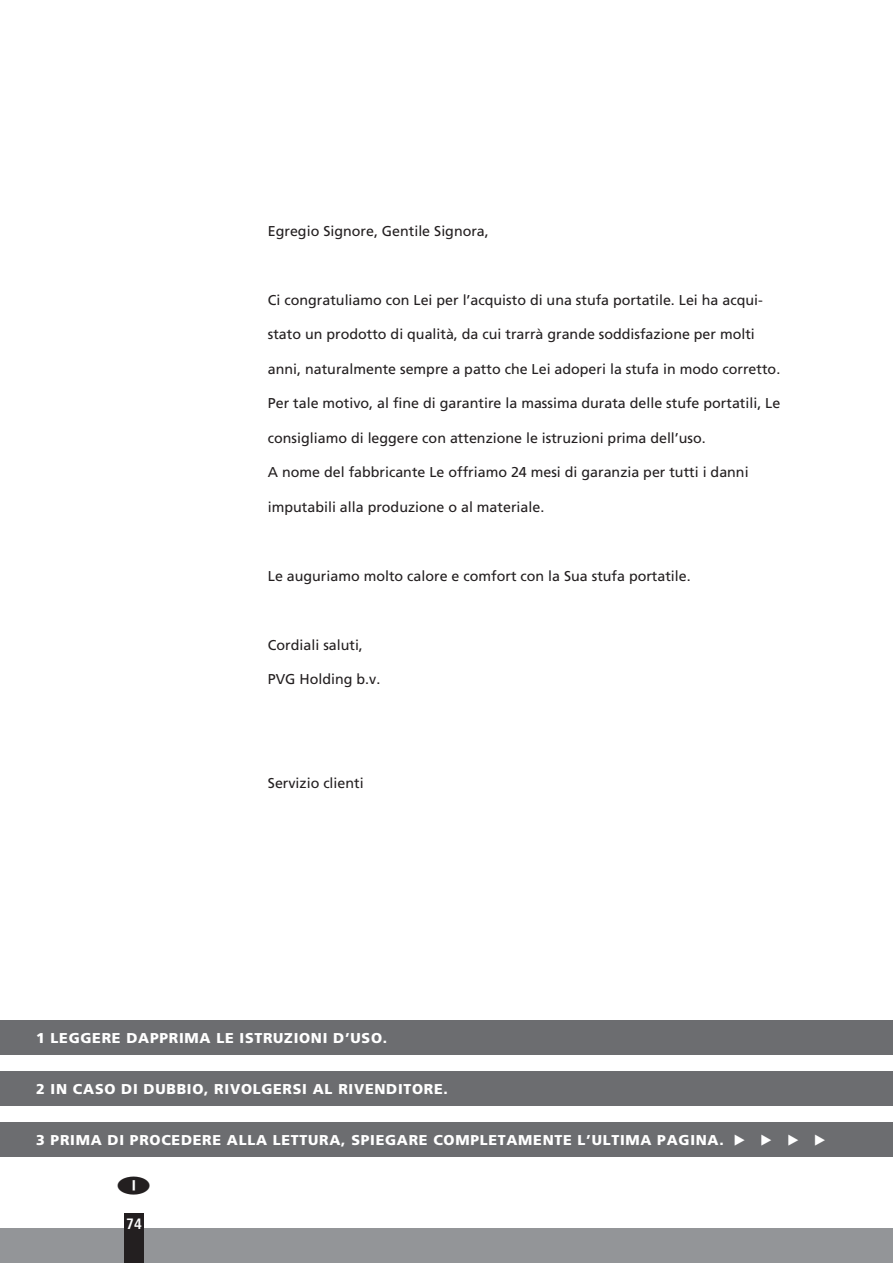
<style>
.page{position:relative;width:893px;height:1263px;background:#fff}
.page>*{position:absolute;margin:0;border:0;box-sizing:border-box;transform-origin:0 0}
.t1{font:700 condensed 15px "Frutiger";color:#fff}
._04_intro{font:14.25px "Frutiger";color:#231f20}
.t2{font:900 14.25px "Frutiger";letter-spacing:.05em;color:#fff}
.s1{font-family:"European Pi Three";font-weight:400}
</style>
<div class="page">
<div style="left:0;top:1229px;width:893px;height:34px;background:#939598"></div>
<div style="left:0;top:1020px;width:893px;height:34px;background:#6c6d70"></div>
<div style="left:0;top:1071px;width:893px;height:35px;background:#6c6d70"></div>
<div style="left:0;top:1123px;width:893px;height:34px;background:#6c6d70"></div>
<div style="left:124px;top:1213px;width:20px;height:50px;background:#231f20"></div>
<p class="_04_intro" style="left:268px;top:223px;width:222px">Egregio Signore, Gentile Signora,</p>
<p class="_04_intro" style="left:268px;top:292px;width:496px">Ci congratuliamo con Lei per l’acquisto di una stufa portatile. Lei ha acqui-</p>
<p class="_04_intro" style="left:268px;top:326px;width:488px">stato un prodotto di qualità, da cui trarrà grande soddisfazione per molti</p>
<p class="_04_intro" style="left:268px;top:361px;width:514px">anni, naturalmente sempre a patto che Lei adoperi la stufa in modo corretto.</p>
<p class="_04_intro" style="left:268px;top:395px;width:514px">Per tale motivo, al fine di garantire la massima durata delle stufe portatili, Le</p>
<p class="_04_intro" style="left:268px;top:430px;width:439px">consigliamo di leggere con attenzione le istruzioni prima dell’uso.</p>
<p class="_04_intro" style="left:268px;top:464px;width:482px">A nome del fabbricante Le offriamo 24 mesi di garanzia per tutti i danni</p>
<p class="_04_intro" style="left:268px;top:499px;width:278px">imputabili alla produzione o al materiale.</p>
<p class="_04_intro" style="left:268px;top:568px;width:424px">Le auguriamo molto calore e comfort con la Sua stufa portatile.</p>
<p class="_04_intro" style="left:268px;top:637px;width:97px">Cordiali saluti,</p>
<p class="_04_intro" style="left:268px;top:671px;width:114px">PVG Holding b.v.</p>
<p class="_04_intro" style="left:268px;top:775px;width:97px">Servizio clienti</p>
<p class="t2" style="left:36px;top:1029px;width:352px">1 LEGGERE DAPPRIMA LE ISTRUZIONI D’USO.</p>
<p class="t2" style="left:36px;top:1080px;width:413px">2 IN CASO DI DUBBIO, RIVOLGERSI AL RIVENDITORE.</p>
<p class="t2" style="left:36px;top:1131px;width:791px">3 PRIMA DI PROCEDERE ALLA LETTURA, SPIEGARE COMPLETAMENTE L’ULTIMA PAGINA. <span class="s1">E E E E</span></p>
<p class="t1" style="left:126px;top:1215px;width:17px">74</p>
</div>
